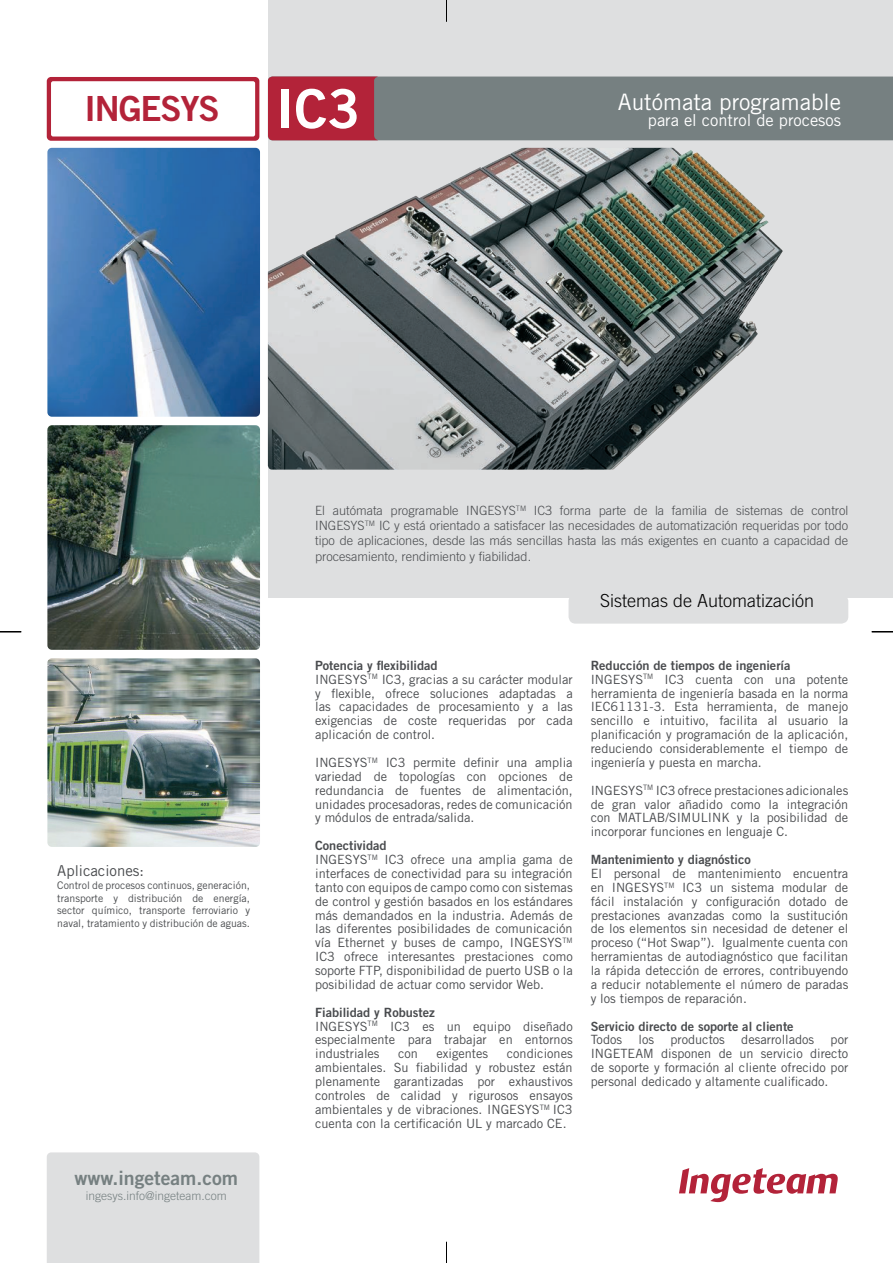
<style>
.page{position:relative;width:893px;height:1263px;background:#fff}
.page>*{position:absolute;margin:0;border:0;box-sizing:border-box;transform-origin:0 0}
.t1{font:34.65px "Trade Gothic LT Std Bd 2";letter-spacing:-.035em;color:#b32339}
.t2{font:22.65px "Trade Gothic LT Std";color:#fff}
.t3{font:19.5px "Trade Gothic LT Std Bd 2";color:#768081}
.t4{font:300 18px "Trade Gothic LT Std";color:#000}
.t5{font:16.5px "Trade Gothic LT Std";color:#fff}
.t6{font:15px "Trade Gothic LT Std";color:#494b4e}
.t7{font:12.75px/13.8px "Trade Gothic LT Std";color:#494b4e;text-align:justify}
.t8{font:300 12.75px/15.3px "Trade Gothic LT Std";color:#494b4e;text-align:justify}
.t9{font:12.75px "Trade Gothic LT Std Bd 2";color:#494b4e}
.t10{font:300 12px "Trade Gothic LT Std";color:#768081}
.t11{font:10.5px/12.6px "Trade Gothic LT Std";color:#494b4e;text-align:justify}
.s1{font-size:54px;color:#fff}
</style>
<div class="page">
<div style="left:47px;top:1152px;width:212px;height:111px;background:#dedfe0"></div>
<svg style="left:679px;top:1168px;width:159px;height:34px"></svg>
<div style="left:268px;top:0;width:625px;height:598px;background:#dedfe0"></div>
<svg style="left:0;top:631px;width:21px;height:2px"></svg>
<svg style="left:872px;top:631px;width:21px;height:2px"></svg>
<svg style="left:446px;top:1242px;width:1px;height:21px"></svg>
<svg style="left:446px;top:0;width:1px;height:22px"></svg>
<div style="left:47px;top:77px;width:212px;height:64px;background:#b32339;border-radius:4px"></div>
<div style="left:51px;top:81px;width:204px;height:55px;background:#fff;border-radius:2px"></div>
<img style="left:47px;top:148px;width:213px;height:269px">
<img style="left:47px;top:425px;width:213px;height:225px">
<img style="left:47px;top:658px;width:213px;height:189px">
<svg style="left:268px;top:77px;width:625px;height:63px;background:#807074"></svg>
<div style="left:568px;top:594px;width:280px;height:30px;background:#dedfe0;border-radius:7px"></div>
<img style="left:268px;top:148px;width:515px;height:322px">
<h1 class="t1" style="left:85px;top:87px;width:277px">INGESYS <span class="s1">IC3</span></h1>
<h2 class="t2" style="left:618px;top:88px;width:225px">Autómata programable</h2>
<p class="t5" style="left:648px;top:111px;width:195px">para el control de procesos</p>
<p class="t8" style="left:315px;top:502px;width:535px">El autómata programable INGESYS<sup>TM</sup> IC3 forma parte de la familia de sistemas de control INGESYS<sup>TM</sup> IC y está orientado a satisfacer las necesidades de automatización requeridas por todo tipo de aplicaciones, desde las más sencillas hasta las más exigentes en cuanto a capacidad de procesamiento, rendimiento y fiabilidad.</p>
<p class="t6" style="left:57px;top:861px;width:88px">Aplicaciones:</p>
<p class="t11" style="left:57px;top:879px;width:194px">Control de procesos continuos, generación, transporte y distribución de energía, sector químico, transporte ferroviario y naval, tratamiento y distribución de aguas.</p>
<h3 class="t3" style="left:75px;top:1166px;width:165px">www.ingeteam.com</h3>
<p class="t10" style="left:86px;top:1189px;width:142px">ingesys.info@ingeteam.com</p>
<h3 class="t4" style="left:600px;top:590px;width:216px">Sistemas de Automatización</h3>
<p class="t9" style="left:315px;top:657px;width:124px">Potencia y flexibilidad</p>
<p class="t7" style="left:315px;top:672px;width:259px">INGESYS<sup>TM</sup> IC3, gracias a su carácter modular y flexible, ofrece soluciones adaptadas a las capacidades de procesamiento y a las exigencias de coste requeridas por cada aplicación de control.</p>
<p class="t7" style="left:315px;top:755px;width:259px">INGESYS<sup>TM</sup> IC3 permite definir una amplia variedad de topologías con opciones de redundancia de fuentes de alimentación, unidades procesadoras, redes de comunicación y módulos de entrada/salida.</p>
<p class="t9" style="left:315px;top:838px;width:73px">Conectividad</p>
<p class="t7" style="left:315px;top:852px;width:259px">INGESYS<sup>TM</sup> IC3 ofrece una amplia gama de interfaces de conectividad para su integración tanto con equipos de campo como con sistemas de control y gestión basados en los estándares más demandados en la industria. Además de las diferentes posibilidades de comunicación vía Ethernet y buses de campo, INGESYS<sup>TM </sup>IC3 ofrece interesantes prestaciones como soporte FTP, disponibilidad de puerto USB o la posibilidad de actuar como servidor Web.</p>
<p class="t9" style="left:315px;top:1004px;width:121px">Fiabilidad y Robustez</p>
<p class="t7" style="left:315px;top:1019px;width:259px">INGESYS<sup>TM</sup> IC3 es un equipo diseñado especialmente para trabajar en entornos industriales</p>
<p class="t7" style="left:315px;top:1047px;width:259px;text-indent:192px">condiciones ambientales. Su fiabilidad y robustez están plenamente garantizadas por exhaustivos controles de calidad y rigurosos ensayos ambientales y de vibraciones. INGESYS<sup>TM</sup> IC3 cuenta con la certificación UL y marcado CE.</p>
<p class="t7" style="left:398px;top:1047px;width:21px">con</p>
<p class="t7" style="left:437px;top:1047px;width:53px">exigentes</p>
<p class="t9" style="left:591px;top:657px;width:201px">Reducción de tiempos de ingeniería</p>
<p class="t7" style="left:591px;top:672px;width:259px">INGESYS<sup>TM</sup> IC3 cuenta con una potente herramienta de ingeniería basada en la norma IEC61131-3. Esta herramienta, de manejo sencillo e intuitivo, facilita al usuario la planificación y programación de la aplicación, reduciendo considerablemente el tiempo de ingeniería y puesta en marcha.</p>
<p class="t7" style="left:591px;top:783px;width:259px">INGESYS<sup>TM</sup> IC3 ofrece prestaciones adicionales de gran valor añadido como la integración con MATLAB/SIMULINK y la posibilidad de incorporar funciones en lenguaje C.</p>
<p class="t9" style="left:591px;top:851px;width:162px">Mantenimiento y diagnóstico</p>
<p class="t7" style="left:591px;top:866px;width:259px">El personal de mantenimiento encuentra en INGESYS<sup>TM</sup> IC3 un sistema modular de fácil instalación y configuración dotado de prestaciones avanzadas como la sustitución de los elementos sin necesidad de detener el proceso (“Hot Swap”). Igualmente cuenta con herramientas de autodiagnóstico que facilitan la rápida detección de errores, contribuyendo a reducir notablemente el número de paradas y los tiempos de reparación.</p>
<p class="t9" style="left:591px;top:1018px;width:204px">Servicio directo de soporte al cliente</p>
<p class="t7" style="left:591px;top:1033px;width:33px">Todos</p>
<p class="t7" style="left:638px;top:1033px;width:17px">los</p>
<p class="t7" style="left:670px;top:1033px;width:56px">productos</p>
<p class="t7" style="left:741px;top:1033px;width:74px">desarrollados</p>
<p class="t7" style="left:591px;top:1033px;width:259px;text-indent:240px">por INGETEAM disponen de un servicio directo de soporte y formación al cliente ofrecido por personal dedicado y altamente cualificado.</p>
</div>
